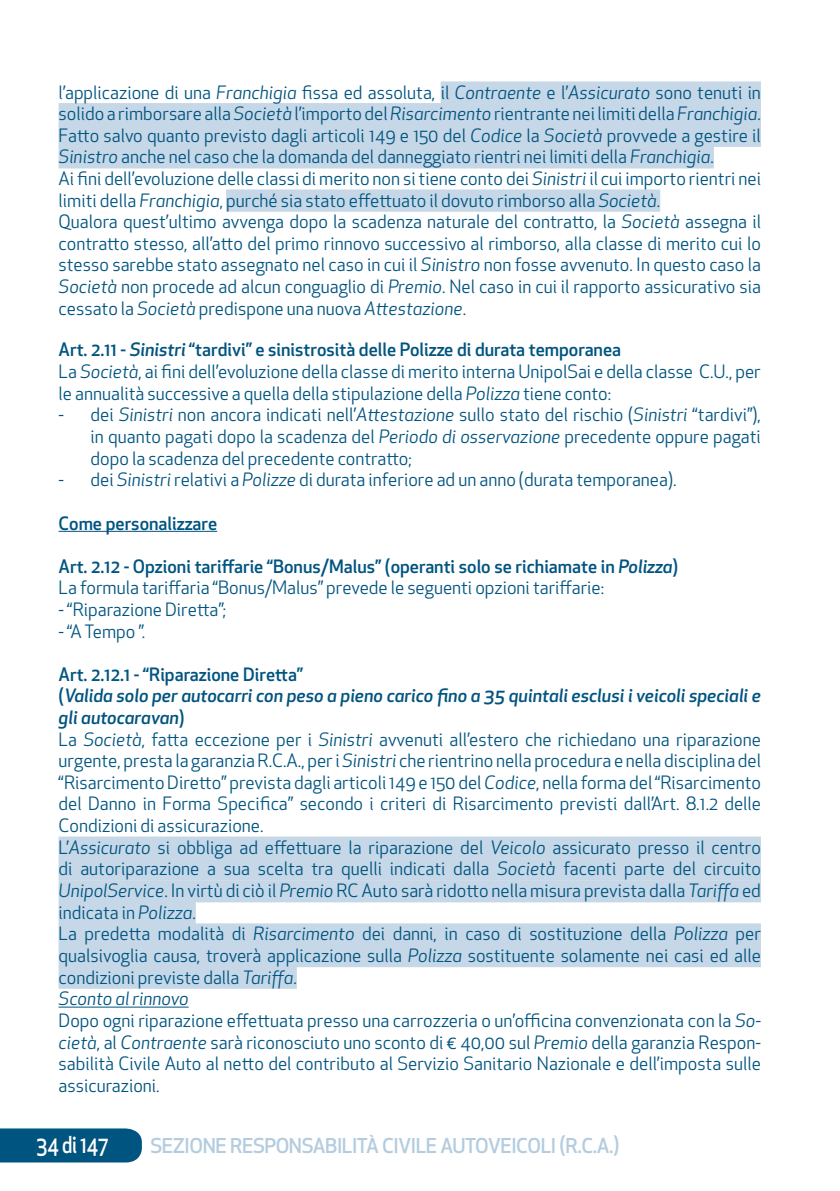
<style>
.page{position:relative;width:840px;height:1191px;background:#fff}
.page>*{position:absolute;margin:0;border:0;box-sizing:border-box;transform-origin:0 0}
.t1{font:500 22.8px "Apex New";letter-spacing:-.01em;color:#fff;scale:.83 1}
.t2{font:500 20px "Apex New";letter-spacing:-.02em;color:#b4ccdf}
.t3{font:18px/21.6px "Apex New";color:#005480}
.t4{font:500 18px/21.6px "Apex New";color:#005480}
.s1{font-style:italic}
.s2{font-weight:500}
.s3{font-weight:500;font-style:italic}
.s4{font-weight:400}
</style>
<div class="page">
<div style="left:0;top:1128px;width:142px;height:34px;background:#005480"></div>
<div style="left:440px;top:81px;width:320px;height:23px;background:#c6d8e7"></div>
<div style="left:59px;top:103px;width:701px;height:22px;background:#c6d8e7"></div>
<div style="left:59px;top:125px;width:701px;height:22px;background:#c6d8e7"></div>
<div style="left:59px;top:146px;width:654px;height:22px;background:#c6d8e7"></div>
<div style="left:226px;top:189px;width:433px;height:23px;background:#c6d8e7"></div>
<hr style="left:59px;top:531px;width:158px;height:1px;background:#005480">
<div style="left:59px;top:836px;width:701px;height:22px;background:#c6d8e7"></div>
<div style="left:59px;top:858px;width:701px;height:22px;background:#c6d8e7"></div>
<div style="left:59px;top:880px;width:701px;height:22px;background:#c6d8e7"></div>
<div style="left:59px;top:901px;width:137px;height:23px;background:#c6d8e7"></div>
<div style="left:59px;top:923px;width:701px;height:22px;background:#c6d8e7"></div>
<div style="left:59px;top:945px;width:701px;height:22px;background:#c6d8e7"></div>
<div style="left:59px;top:966px;width:238px;height:22px;background:#c6d8e7"></div>
<hr style="left:59px;top:1006px;width:129px;height:1px;background:#005480">
<p class="t3" style="left:59px;top:81px;width:703px">l’applicazione di una <span class="s1">Franchigia</span> fissa ed assoluta, il <span class="s1">Contraente</span> e l’<span class="s1">Assicurato</span> sono tenuti in solido a rimborsare alla <span class="s1">Società</span> l’importo del <span class="s1">Risarcimento</span> rientrante nei limiti della <span class="s1">Franchigia</span>.<br>Fatto salvo quanto previsto dagli articoli 149 e 150 del <span class="s1">Codice</span> la <span class="s1">Società</span> provvede a gestire il <span class="s1">Sinistro</span> anche nel caso che la domanda del danneggiato rientri nei limiti della <span class="s1">Franchigia</span>.<br>Ai fini dell’evoluzione delle classi di merito non si tiene conto dei <span class="s1">Sinistri</span> il cui importo rientri nei limiti della <span class="s1">Franchigia</span>, purché sia stato effettuato il dovuto rimborso alla <span class="s1">Società</span>.<br>Qualora quest’ultimo avvenga dopo la scadenza naturale del contratto, la <span class="s1">Società</span> assegna il contratto stesso, all’atto del primo rinnovo successivo al rimborso, alla classe di merito cui lo stesso sarebbe stato assegnato nel caso in cui il <span class="s1">Sinistro</span> non fosse avvenuto. In questo caso la <span class="s1">Società</span> non procede ad alcun conguaglio di <span class="s1">Premio</span>. Nel caso in cui il rapporto assicurativo sia cessato la <span class="s1">Società</span> predispone una nuova <span class="s1">Attestazione</span>.</p>
<p class="t3" style="left:59px;top:339px;width:703px"><span class="s2">Art. 2.11 -</span> <span class="s3">Sinistri</span> <span class="s2">“tardivi” e sinistrosità delle Polizze di durata temporanea<br></span>La <span class="s1">Società</span>, ai fini dell’evoluzione della classe di merito interna UnipolSai e della classe C.U., per le annualità successive a quella della stipulazione della <span class="s1">Polizza</span> tiene conto:</p>
<p class="t3" style="left:91px;top:404px;width:671px;text-align:justify;text-indent:-32px">- dei <span class="s1">Sinistri</span> non ancora indicati nell’<span class="s1">Attestazione</span> sullo stato del rischio (<span class="s1">Sinistri</span> “tardivi”), in quanto pagati dopo la scadenza del <span class="s1">Periodo di osservazione</span> precedente oppure pagati dopo la scadenza del precedente contratto;</p>
<p class="t3" style="left:59px;top:469px;width:619px">- dei <span class="s1">Sinistri</span> relativi a <span class="s1">Polizze</span> di durata inferiore ad un anno (durata temporanea).</p>
<p class="t4" style="left:59px;top:512px;width:160px">Come personalizzare</p>
<p class="t4" style="left:59px;top:555px;width:620px">Art. 2.12 - Opzioni tariffarie “Bonus/Malus” (operanti solo se richiamate in <span class="s1">Polizza</span>)<br><span class="s4">La formula tariffaria “Bonus/Malus” prevede le seguenti opzioni tariffarie:</span></p>
<p class="t3" style="left:59px;top:598px;width:169px">- “Riparazione Diretta”;</p>
<p class="t3" style="left:59px;top:620px;width:88px">- “A Tempo ”.</p>
<p class="t3" style="left:59px;top:663px;width:703px"><span class="s2">Art. 2.12.1 - “Riparazione Diretta”<br>(</span><span class="s3">Valida solo per autocarri con peso a pieno carico fino a 35 quintali esclusi i veicoli speciali e gli autocaravan</span><span class="s2">)<br></span>La <span class="s1">Società</span>, fatta eccezione per i <span class="s1">Sinistri</span> avvenuti all’estero che richiedano una riparazione urgente, presta la garanzia R.C.A., per i <span class="s1">Sinistri</span> che rientrino nella procedura e nella disciplina del “Risarcimento Diretto” prevista dagli articoli 149 e 150 del <span class="s1">Codice</span>, nella forma del “Risarcimento del Danno in Forma Specifica” secondo i criteri di Risarcimento previsti dall’Art. 8.1.2 delle Condizioni di assicurazione.<br>L’<span class="s1">Assicurato</span> si obbliga ad effettuare la riparazione del <span class="s1">Veicolo</span> assicurato presso il centro di autoriparazione a sua scelta tra quelli indicati dalla <span class="s1">Società</span> facenti parte del circuito <span class="s1">UnipolService</span>. In virtù di ciò il <span class="s1">Premio</span> RC Auto sarà ridotto nella misura prevista dalla <span class="s1">Tariffa</span> ed indicata in <span class="s1">Polizza</span>.<br>La predetta modalità di <span class="s1">Risarcimento</span> dei danni, in caso di sostituzione della <span class="s1">Polizza</span> per qualsivoglia causa, troverà applicazione sulla <span class="s1">Polizza</span> sostituente solamente nei casi ed alle condizioni previste dalla <span class="s1">Tariffa</span>.<br><span class="s1">Sconto al rinnovo<br></span>Dopo ogni riparazione effettuata presso una carrozzeria o un’officina convenzionata con la <span class="s1">So&shy;cietà</span>, al <span class="s1">Contraente</span> sarà riconosciuto uno sconto di € 40,00 sul <span class="s1">Premio</span> della garanzia Respon&shy;sabilità Civile Auto al netto del contributo al Servizio Sanitario Nazionale e dell’imposta sulle assicurazioni.</p>
<p class="t1" style="left:36px;top:1129px;width:88px">34 di 147</p>
<p class="t2" style="left:150px;top:1132px;width:470px">SEZIONE RESPONSABILITÀ CIVILE AUTOVEICOLI (R.C.A.)</p>
</div>
